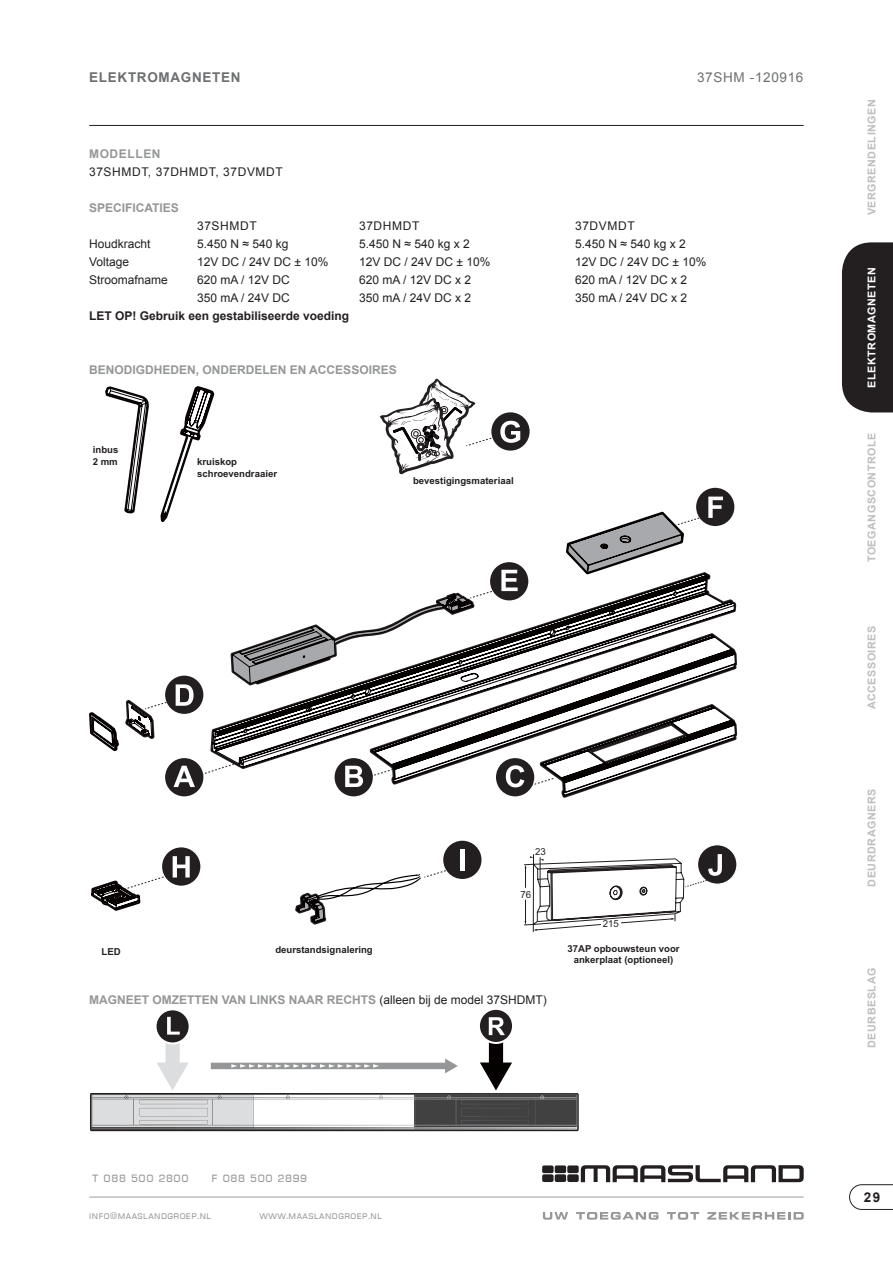
<style>
.page{position:relative;width:893px;height:1263px;background:#fff}
.page>*{position:absolute;margin:0;border:0;box-sizing:border-box;transform-origin:0 0}
.t1{font:700 13.5px "Arial";letter-spacing:.05em;color:#6d6f71}
.t2{font:13.5px "Arial";letter-spacing:.05em;color:#6d6f71}
.t3{font:700 13.5px "Arial";color:#231f20}
.t4{font:12.75px "Eurostile DCD";letter-spacing:.05em;color:#949698}
.t5{font:12px "Arial";color:#231f20}
.t6{font:700 12px "Arial";color:#949698}
.t7{font:12px "Arial";letter-spacing:.05em;color:#231f20}
.t8{font:700 12px "Arial";color:#231f20}
.t9{font:700 12px "Arial";letter-spacing:.05em;color:#949698}
.t10{font:700 10.8px "Arial";letter-spacing:.05em;color:#bcbec0}
.t11{font:700 10.8px "Arial";letter-spacing:.05em;color:#fff}
.t12{font:9.75px "Eurostile DCD";letter-spacing:.05em;color:#949698}
.t13{font:700 9.6px/11.6px "Arial";color:#231f20}
.t14{font:9.6px "Arial";color:#231f20}
.s1{font-weight:400;color:#231f20}
</style>
<div class="page">
<div style="left:842px;top:242px;width:51px;height:170px;background:#231f20"></div>
<hr style="left:89px;top:125px;width:715px;height:1px;background:#231f20">
<svg style="left:543px;top:1212px;width:25px;height:8px"></svg>
<svg style="left:576px;top:1212px;width:82px;height:8px"></svg>
<svg style="left:667px;top:1212px;width:32px;height:8px"></svg>
<svg style="left:707px;top:1212px;width:97px;height:7px"></svg>
<svg style="left:542px;top:1165px;width:262px;height:17px"></svg>
<svg style="left:849px;top:1184px;width:44px;height:26px"></svg>
<hr style="left:89px;top:1196px;width:715px;height:2px;background:#bcbec0">
<svg style="left:105px;top:386px;width:109px;height:127px"></svg>
<svg style="left:89px;top:712px;width:4px;height:24px"></svg>
<svg style="left:295px;top:909px;width:32px;height:15px"></svg>
<svg style="left:93px;top:513px;width:557px;height:396px"></svg>
<svg style="left:554px;top:574px;width:181px;height:193px"></svg>
<div style="left:696px;top:488px;width:38px;height:38px;background:#231f20;border-radius:50%"></div>
<svg style="left:379px;top:379px;width:97px;height:57px"></svg>
<div style="left:491px;top:412px;width:39px;height:39px;background:#231f20;border-radius:50%"></div>
<svg style="left:500px;top:421px;width:20px;height:15px"></svg>
<svg style="left:566px;top:497px;width:157px;height:77px"></svg>
<svg style="left:144px;top:436px;width:410px;height:442px"></svg>
<div style="left:162px;top:847px;width:38px;height:39px;background:#231f20;border-radius:50%"></div>
<svg style="left:91px;top:856px;width:99px;height:55px"></svg>
<svg style="left:90px;top:1009px;width:489px;height:122px"></svg>
<svg style="left:524px;top:844px;width:213px;height:88px"></svg>
<p class="t1" style="left:89px;top:68px;width:153px">ELEKTROMAGNETEN</p>
<p class="t2" style="left:697px;top:69px;width:108px">37SHM -120916</p>
<p class="t9" style="left:89px;top:145px;width:73px">MODELLEN</p>
<p class="t7" style="left:89px;top:163px;width:195px">37SHMDT, 37DHMDT, 37DVMDT</p>
<p class="t6" style="left:89px;top:199px;width:91px">SPECIFICATIES</p>
<p class="t7" style="left:197px;top:217px;width:61px">37SHMDT</p>
<p class="t7" style="left:359px;top:217px;width:62px">37DHMDT</p>
<p class="t7" style="left:575px;top:217px;width:61px">37DVMDT</p>
<p class="t5" style="left:89px;top:235px;width:63px">Houdkracht</p>
<p class="t5" style="left:197px;top:235px;width:93px">5.450 N ≈ 540 kg</p>
<p class="t5" style="left:359px;top:235px;width:112px">5.450 N ≈ 540 kg x 2</p>
<p class="t5" style="left:575px;top:235px;width:112px">5.450 N ≈ 540 kg x 2</p>
<p class="t5" style="left:89px;top:253px;width:42px">Voltage</p>
<p class="t5" style="left:197px;top:253px;width:133px">12V DC / 24V DC ± 10%</p>
<p class="t5" style="left:359px;top:253px;width:133px">12V DC / 24V DC ± 10%</p>
<p class="t5" style="left:575px;top:253px;width:133px">12V DC / 24V DC ± 10%</p>
<p class="t5" style="left:89px;top:271px;width:80px">Stroomafname</p>
<p class="t5" style="left:197px;top:271px;width:94px">620 mA / 12V DC</p>
<p class="t5" style="left:359px;top:271px;width:114px">620 mA / 12V DC x 2</p>
<p class="t5" style="left:575px;top:271px;width:114px">620 mA / 12V DC x 2</p>
<p class="t5" style="left:197px;top:289px;width:94px">350 mA / 24V DC</p>
<p class="t5" style="left:359px;top:289px;width:114px">350 mA / 24V DC x 2</p>
<p class="t5" style="left:575px;top:289px;width:114px">350 mA / 24V DC x 2</p>
<p class="t8" style="left:89px;top:307px;width:262px">LET OP! Gebruik een gestabiliseerde voeding</p>
<p class="t6" style="left:89px;top:361px;width:309px">BENODIGDHEDEN, ONDERDELEN EN ACCESSOIRES</p>
<p class="t13" style="left:93px;top:445px;width:27px">inbus<br>2 mm</p>
<p class="t13" style="left:197px;top:456px;width:81px">kruiskop schroevendraaier</p>
<p class="t13" style="left:413px;top:475px;width:102px">bevestigingsmateriaal</p>
<p class="t14" style="left:535px;top:846px;width:12px">23</p>
<p class="t14" style="left:520px;top:888px;width:12px">76</p>
<p class="t14" style="left:603px;top:917px;width:18px">215</p>
<p class="t13" style="left:102px;top:946px;width:21px">LED</p>
<p class="t13" style="left:275px;top:944px;width:99px">deurstandsignalering</p>
<p class="t13" style="left:567px;top:943px;width:114px;text-align:center">37AP opbouwsteun voor ankerplaat (optioneel)</p>
<p class="t6" style="left:89px;top:991px;width:459px">MAGNEET OMZETTEN VAN LINKS NAAR RECHTS <span class="s1">(alleen bij de model 37SHDMT)</span></p>
<p class="t4" style="left:92px;top:1171px;width:98px">t 088 500 2800</p>
<p class="t4" style="left:212px;top:1171px;width:97px">f 088 500 2899</p>
<p class="t12" style="left:89px;top:1210px;width:123px">info@maaslandgroep.nl</p>
<p class="t12" style="left:259px;top:1210px;width:124px">www.maaslandgroep.nl</p>
<p class="t10" style="left:865px;top:215px;width:118px;rotate:-90deg">VERGRENDELINGEN</p>
<p class="t11" style="left:865px;top:388px;width:122px;rotate:-90deg">ELEKTROMAGNETEN</p>
<p class="t10" style="left:865px;top:562px;width:131px;rotate:-90deg">TOEGANGSCONTROLE</p>
<p class="t10" style="left:865px;top:709px;width:85px;rotate:-90deg">ACCESSOIRES</p>
<p class="t10" style="left:865px;top:887px;width:99px;rotate:-90deg">DEURDRAGNERS</p>
<p class="t10" style="left:865px;top:1048px;width:82px;rotate:-90deg">DEURBESLAG</p>
<p class="t3" style="left:864px;top:1188px;width:18px">29</p>
</div>
